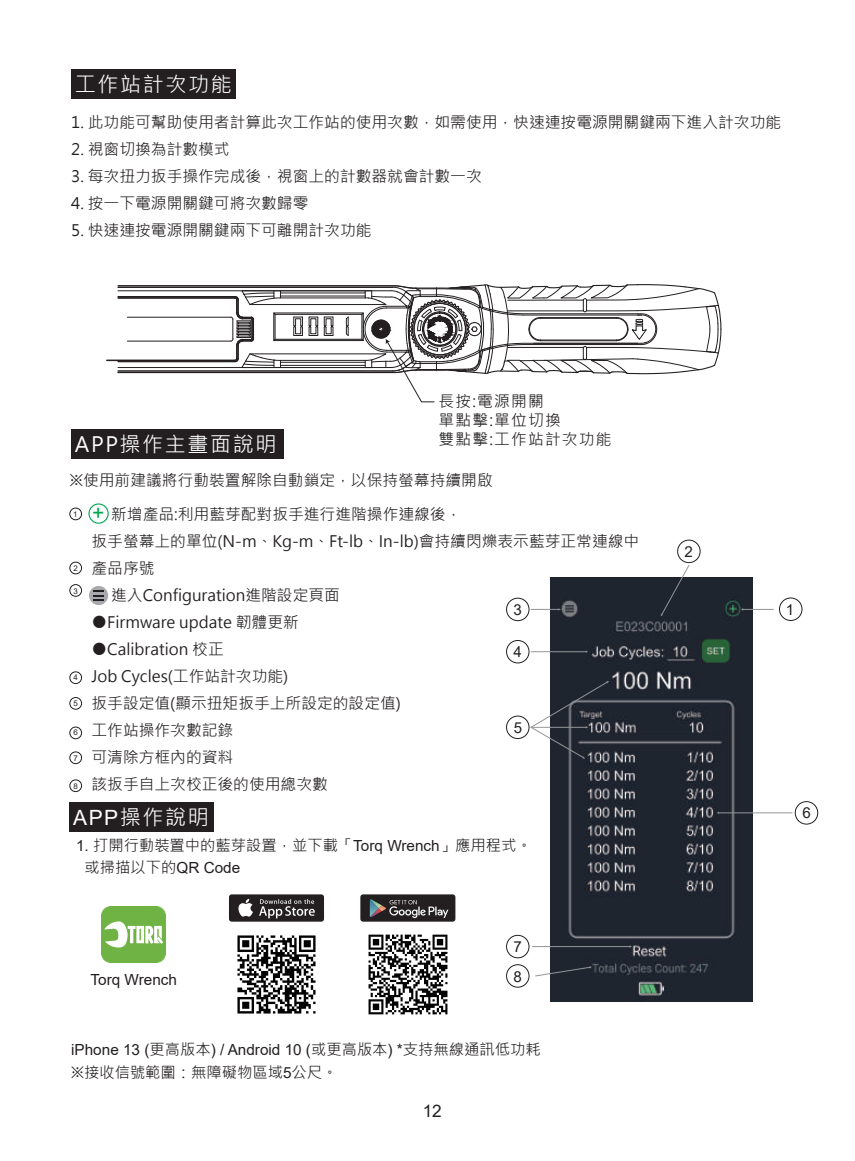
<style>
.page{position:relative;width:855px;height:1161px;background:#fff}
.page>*{position:absolute;margin:0;border:0;box-sizing:border-box;transform-origin:0 0}
.t1{font:21.15px "Microsoft Jheng Hei";letter-spacing:.075em;color:#fff}
.t2{font:21.15px "Arial";color:#00a54f}
.t3{font:17.1px "Arial";color:#231f20}
.t4{font:15.75px/27px "Microsoft Jheng Hei";color:#231f20}
.t5{font:15.75px/18.9px "Microsoft Jheng Hei";letter-spacing:.075em;color:#231f20}
.t6{font:15.3px/22.5px "Microsoft Jheng Hei";color:#231f20}
.t7{font:15.3px "Arial";color:#231f20}
.t8{font:15.08px "Arial";color:#231f20}
.t9{font:7.88px "Arial";color:#231f20}
.s1{font-family:"Arial"}
.s2{font-family:"Microsoft Jheng Hei"}
</style>
<div class="page">
<div style="left:71px;top:70px;width:165px;height:29px;background:#231f20"></div>
<svg style="left:106px;top:284px;width:616px;height:118px"></svg>
<div style="left:71px;top:430px;width:212px;height:29px;background:#231f20"></div>
<div style="left:69px;top:803px;width:145px;height:29px;background:#231f20"></div>
<img style="left:550px;top:578px;width:203px;height:423px">
<div style="left:506px;top:598px;width:23px;height:23px;border:1px solid #231f20;border-radius:50%"></div>
<div style="left:795px;top:801px;width:23px;height:23px;border:1px solid #231f20;border-radius:50%"></div>
<div style="left:506px;top:640px;width:23px;height:23px;border:1px solid #231f20;border-radius:50%"></div>
<div style="left:506px;top:716px;width:23px;height:23px;border:1px solid #231f20;border-radius:50%"></div>
<div style="left:779px;top:598px;width:23px;height:23px;border:1px solid #231f20;border-radius:50%"></div>
<div style="left:506px;top:964px;width:23px;height:23px;border:1px solid #231f20;border-radius:50%"></div>
<div style="left:506px;top:935px;width:23px;height:23px;border:1px solid #231f20;border-radius:50%"></div>
<svg style="left:661px;top:565px;width:28px;height:51px"></svg>
<hr style="left:532px;top:946px;width:98px;height:1px;background:#939598">
<svg style="left:535px;top:966px;width:57px;height:10px"></svg>
<hr style="left:531px;top:651px;width:55px;height:1px;background:#939598">
<div style="left:677px;top:540px;width:23px;height:23px;border:1px solid #231f20;border-radius:50%"></div>
<svg style="left:531px;top:608px;width:30px;height:3px"></svg>
<svg style="left:530px;top:681px;width:79px;height:77px"></svg>
<hr style="left:742px;top:609px;width:31px;height:1px;background:#939598">
<hr style="left:718px;top:812px;width:74px;height:1px;background:#939598">
<div style="left:229px;top:894px;width:95px;height:27px;background:#231f20;border-radius:3px"></div>
<svg style="left:238px;top:899px;width:15px;height:17px"></svg>
<svg style="left:259px;top:899px;width:56px;height:19px"></svg>
<div style="left:360px;top:894px;width:95px;height:27px;background:#231f20;border-radius:3px"></div>
<svg style="left:370px;top:899px;width:78px;height:19px"></svg>
<img style="left:237px;top:935px;width:79px;height:79px">
<img style="left:368px;top:934px;width:80px;height:81px">
<img style="left:102px;top:906px;width:64px;height:57px">
<div style="left:70px;top:584px;width:12px;height:12px;border:1px solid #231f20;border-radius:50%"></div>
<div style="left:70px;top:727px;width:12px;height:12px;border:1px solid #231f20;border-radius:50%"></div>
<div style="left:70px;top:671px;width:12px;height:13px;border:1px solid #231f20;border-radius:50%"></div>
<div style="left:70px;top:697px;width:12px;height:12px;border:1px solid #231f20;border-radius:50%"></div>
<div style="left:70px;top:508px;width:12px;height:12px;border:1px solid #231f20;border-radius:50%"></div>
<div style="left:70px;top:779px;width:12px;height:13px;border:1px solid #231f20;border-radius:50%"></div>
<div style="left:70px;top:751px;width:12px;height:13px;border:1px solid #231f20;border-radius:50%"></div>
<div style="left:70px;top:562px;width:12px;height:12px;border:1px solid #231f20;border-radius:50%"></div>
<svg style="left:89px;top:586px;width:19px;height:19px"></svg>
<svg style="left:93px;top:590px;width:11px;height:10px"></svg>
<div style="left:88px;top:503px;width:21px;height:21px;border:1px solid #00a54f;border-radius:50%"></div>
<h1 class="t1" style="left:75px;top:71px;width:158px">工作站計次功能</h1>
<p class="t4" style="left:71px;top:109px;width:711px">1. 此功能可幫助使用者計算此次工作站的使用次數，如需使用，快速連按電源開關鍵兩下進入計次功能</p>
<p class="t4" style="left:71px;top:136px;width:160px">2. 視窗切換為計數模式</p>
<p class="t4" style="left:71px;top:163px;width:412px">3. 每次扭力扳手操作完成後，視窗上的計數器就會計數一次</p>
<p class="t4" style="left:71px;top:190px;width:239px">4. 按一下電源開關鍵可將次數歸零</p>
<p class="t4" style="left:71px;top:217px;width:302px">5. 快速連按電源開關鍵兩下可離開計次功能</p>
<p class="t5" style="left:438px;top:392px;width:124px">長按:電源開關單點擊:單位切換</p>
<h1 class="t1" style="left:75px;top:431px;width:203px">APP操作主畫面說明</h1>
<p class="t5" style="left:438px;top:430px;width:174px">雙點擊:工作站計次功能</p>
<p class="t4" style="left:70px;top:467px;width:424px">※使用前建議將行動裝置解除自動鎖定，以保持螢幕持續開啟</p>
<p class="t9" style="left:73px;top:509px;width:6px">1</p>
<p class="t9" style="left:73px;top:562px;width:6px">2</p>
<p class="t9" style="left:74px;top:585px;width:6px">3</p>
<p class="t9" style="left:74px;top:672px;width:6px">4</p>
<p class="t9" style="left:74px;top:698px;width:6px">5</p>
<p class="t9" style="left:74px;top:727px;width:6px">6</p>
<p class="t9" style="left:73px;top:752px;width:6px">7</p>
<p class="t9" style="left:73px;top:780px;width:6px">8</p>
<p class="t4" style="left:111px;top:500px;width:352px">新增產品:利用藍芽配對扳手進行進階操作連線後，</p>
<p class="t4" style="left:91px;top:527px;width:549px">扳手螢幕上的單位(N-m、Kg-m、Ft-lb、In-lb)會持續閃爍表示藍芽正常連線中</p>
<p class="t4" style="left:91px;top:554px;width:65px">產品序號</p>
<p class="t4" style="left:111px;top:581px;width:230px">進入Configuration進階設定頁面</p>
<p class="t4" style="left:91px;top:608px;width:209px">●Firmware update 韌體更新</p>
<p class="t4" style="left:91px;top:635px;width:311px">●Calibration 校正<br>Job Cycles(工作站計次功能)<br>扳手設定值(顯示扭矩扳手上所設定的設定值)工作站操作次數記錄<br>可清除方框內的資料<br>該扳手自上次校正後的使用總次數</p>
<h1 class="t2" style="left:92px;top:498px;width:14px">+</h1>
<p class="t8" style="left:513px;top:600px;width:10px">3</p>
<p class="t8" style="left:513px;top:641px;width:10px">4</p>
<p class="t8" style="left:513px;top:717px;width:10px">5</p>
<h1 class="t1" style="left:73px;top:804px;width:137px"><span class="s1">APP</span>操作說明</h1>
<p class="t6" style="left:85px;top:834px;width:448px;text-indent:-9px"><span class="s1">1.</span> 打開行動裝置中的藍芽設置，並下載「<span class="s1">Torq Wrench</span>」應用程式。或掃描以下的<span class="s1">QR Code</span></p>
<p class="t7" style="left:91px;top:969px;width:88px">Torq Wrench</p>
<p class="t8" style="left:513px;top:936px;width:10px">7</p>
<p class="t8" style="left:513px;top:966px;width:10px">8</p>
<p class="t7" style="left:71px;top:1039px;width:471px">iPhone 13 (<span class="s2">更高版本</span>) / Android 10 (<span class="s2">或更高版本</span>) *<span class="s2">支持無線通訊低功耗</span></p>
<p class="t6" style="left:71px;top:1061px;width:268px">※接收信號範圍：無障礙物區域<span class="s1">5</span>公尺。</p>
<p class="t3" style="left:423px;top:1100px;width:21px">12</p>
<p class="t8" style="left:684px;top:541px;width:10px">2</p>
<p class="t8" style="left:785px;top:599px;width:10px">1</p>
<p class="t8" style="left:802px;top:802px;width:10px">6</p>
</div>
